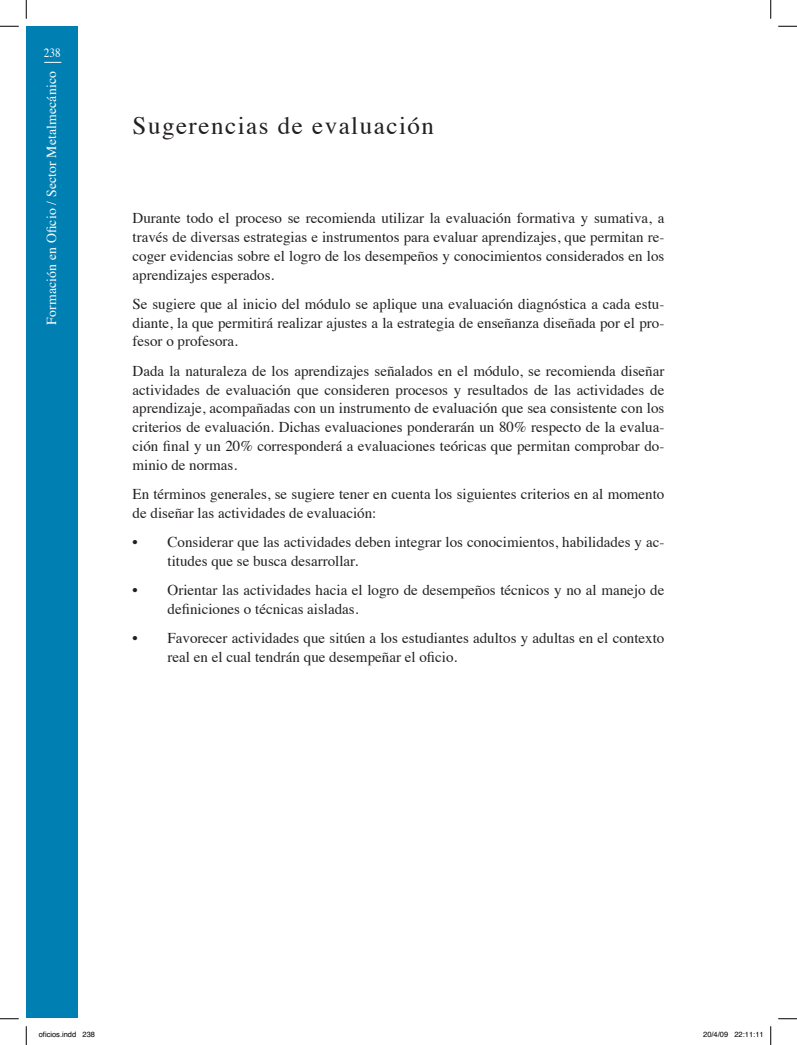
<style>
.page{position:relative;width:797px;height:1045px;background:#fff}
.page>*{position:absolute;margin:0;border:0;box-sizing:border-box;transform-origin:0 0}
.titulo{font:25px "Times";letter-spacing:.06em;color:#231f20}
.texto{font:15px/18.8px "Times";color:#231f20;text-align:justify}
.body{font:15px/18.8px "Times";color:#231f20}
.t1{font:13.75px "Times";letter-spacing:.01em;color:#fff}
.t2{font:12.5px "Times";color:#fff;scale:.9 1}
.t3{font:7.5px "Helvetica";color:#000}
</style>
<div class="page">
<div style="left:26px;top:26px;width:52px;height:991px;background:#007fb2"></div>
<svg style="left:44px;top:62px;width:17px;height:1px"></svg>
<svg style="left:0;top:25px;width:19px;height:2px"></svg>
<svg style="left:778px;top:25px;width:19px;height:2px"></svg>
<svg style="left:0;top:1018px;width:19px;height:1px"></svg>
<svg style="left:778px;top:1018px;width:19px;height:1px"></svg>
<svg style="left:25px;top:0;width:2px;height:19px"></svg>
<svg style="left:25px;top:1026px;width:2px;height:19px"></svg>
<svg style="left:770px;top:0;width:1px;height:19px"></svg>
<svg style="left:770px;top:1026px;width:1px;height:19px"></svg>
<p class="t2" style="left:44px;top:41px;width:20px">238</p>
<p class="t1" style="left:39px;top:325px;width:255px;rotate:-90deg">Formación en Oficio / Sector Metalmecánico</p>
<p class="titulo" style="left:133px;top:102px;width:303px">Sugerencias de evaluación</p>
<p class="texto" style="left:133px;top:207px;width:533px">Durante todo el proceso se recomienda utilizar la evaluación formativa y sumativa, a través de diversas estrategias e instrumentos para evaluar aprendizajes, que permitan re&shy;coger evidencias sobre el logro de los desempeños y conocimientos considerados en los aprendizajes esperados.</p>
<p class="texto" style="left:133px;top:293px;width:533px">Se sugiere que al inicio del módulo se aplique una evaluación diagnóstica a cada estu&shy;diante, la que permitirá realizar ajustes a la estrategia de enseñanza diseñada por el pro&shy;fesor o profesora.</p>
<p class="texto" style="left:133px;top:360px;width:533px">Dada la naturaleza de los aprendizajes señalados en el módulo, se recomienda diseñar actividades de evaluación que consideren procesos y resultados de las actividades de aprendizaje, acompañadas con un instrumento de evaluación que sea consistente con los criterios de evaluación. Dichas evaluaciones ponderarán un 80% respecto de la evalua&shy;ción final y un 20% corresponderá a evaluaciones teóricas que permitan comprobar do&shy;minio de normas.</p>
<p class="texto" style="left:133px;top:483px;width:533px">En términos generales, se sugiere tener en cuenta los siguientes criterios en al momento de diseñar las actividades de evaluación:</p>
<p class="body" style="left:168px;top:531px;width:498px;text-indent:-35px">• Considerar que las actividades deben integrar los conocimientos, habilidades y ac&shy;titudes que se busca desarrollar.</p>
<p class="body" style="left:168px;top:579px;width:498px;text-indent:-35px">• Orientar las actividades hacia el logro de desempeños técnicos y no al manejo de definiciones o técnicas aisladas.</p>
<p class="body" style="left:168px;top:628px;width:498px;text-indent:-35px">• Favorecer actividades que sitúen a los estudiantes adultos y adultas en el contexto real en el cual tendrán que desempeñar el oficio.</p>
<p class="t3" style="left:39px;top:1029px;width:58px">oficios.indd 238</p>
<p class="t3" style="left:703px;top:1029px;width:62px">20/4/09 22:11:11</p>
</div>
